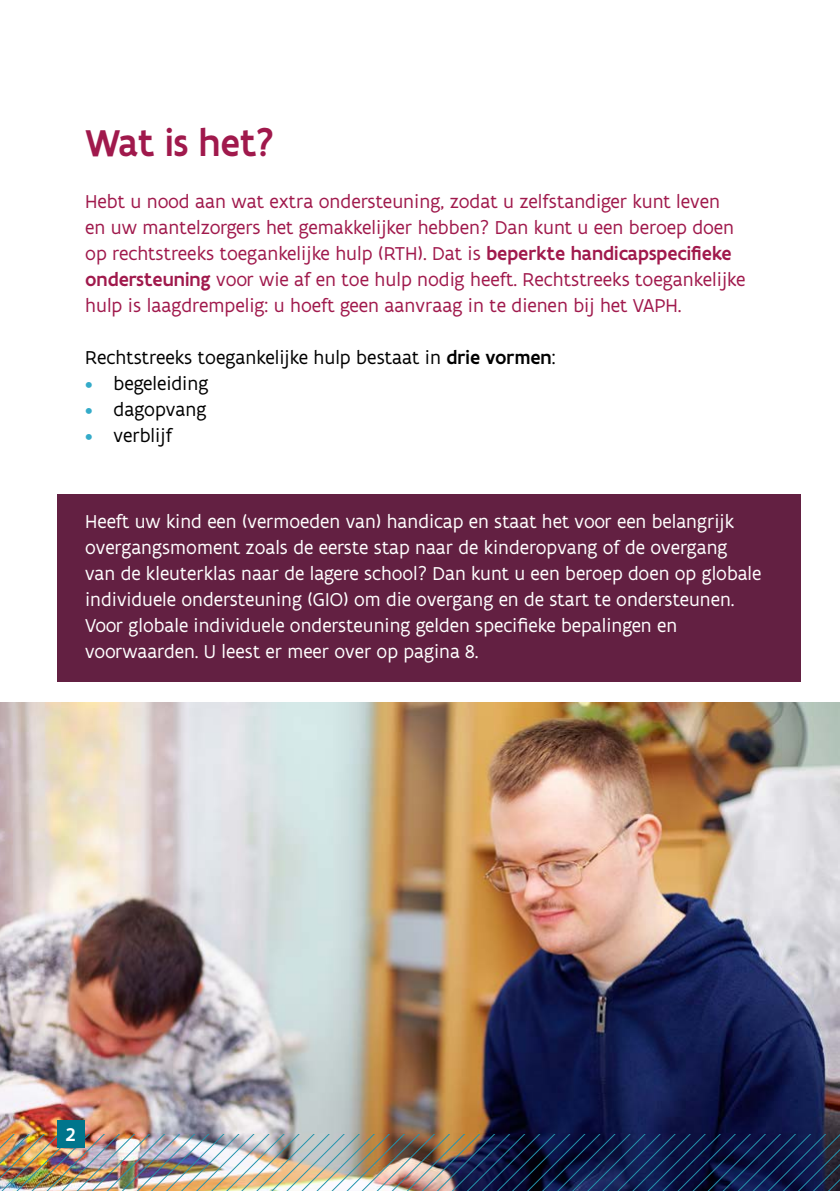
<style>
.page{position:relative;width:840px;height:1191px;background:#fff}
.page>*{position:absolute;margin:0;border:0;box-sizing:border-box;transform-origin:0 0}
.hoofdstuktitel_borde{font:500 40px "Flanders Art Sans";color:#a0194c}
.bodycopy{font:20px/26px "Flanders Art Sans";color:#fff}
.Inleiding_bordeaux{font:20px/26px "Flanders Art Sans";color:#a0194c}
.bodycopy-2{font:20px "Flanders Art Sans";color:#000}
.t1{font:500 19.8px "Flanders Art Sans";color:#fff}
.s1{font-weight:500}
.s2{color:#34abc9}
</style>
<div class="page">
<img style="left:0;top:702px;width:839px;height:432px">
<div style="left:57px;top:494px;width:742px;height:188px;background:#632042"></div>
<img style="left:0;top:1134px;width:839px;height:57px">
<div style="left:57px;top:1120px;width:27px;height:28px;background:#00758c"></div>
<p class="hoofdstuktitel_borde" style="left:85px;top:118px;width:190px">Wat is het?</p>
<p class="Inleiding_bordeaux" style="left:85px;top:188px;width:661px">Hebt u nood aan wat extra ondersteuning, zodat u zelfstandiger kunt leven<br>en uw mantelzorgers het gemakkelijker hebben? Dan kunt u een beroep doen op rechtstreeks toegankelijke hulp (RTH). Dat is <span class="s1">beperkte handicapspecifieke ondersteuning</span> voor wie af en toe hulp nodig heeft. Rechtstreeks toegankelijke hulp is laagdrempelig: u hoeft geen aanvraag in te dienen bij het VAPH.</p>
<p class="bodycopy-2" style="left:85px;top:345px;width:471px">Rechtstreeks toegankelijke hulp bestaat in <span class="s1">drie vormen</span>:</p>
<p class="bodycopy-2" style="left:85px;top:371px;width:125px"><span class="s2">•</span> begeleiding</p>
<p class="bodycopy-2" style="left:85px;top:397px;width:123px"><span class="s2">•</span> dagopvang</p>
<p class="bodycopy-2" style="left:85px;top:423px;width:88px"><span class="s2">•</span> verblijf</p>
<p class="bodycopy" style="left:85px;top:508px;width:677px">Heeft uw kind een (vermoeden van) handicap en staat het voor een belangrijk overgangsmoment zoals de eerste stap naar de kinderopvang of de overgang van de kleuterklas naar de lagere school? Dan kunt u een beroep doen op globale individuele ondersteuning (GIO) om die overgang en de start te ondersteunen.<br>Voor globale individuele ondersteuning gelden specifieke bepalingen en voorwaarden. U leest er meer over op pagina 8.</p>
<p class="t1" style="left:66px;top:1121px;width:11px">2</p>
</div>
